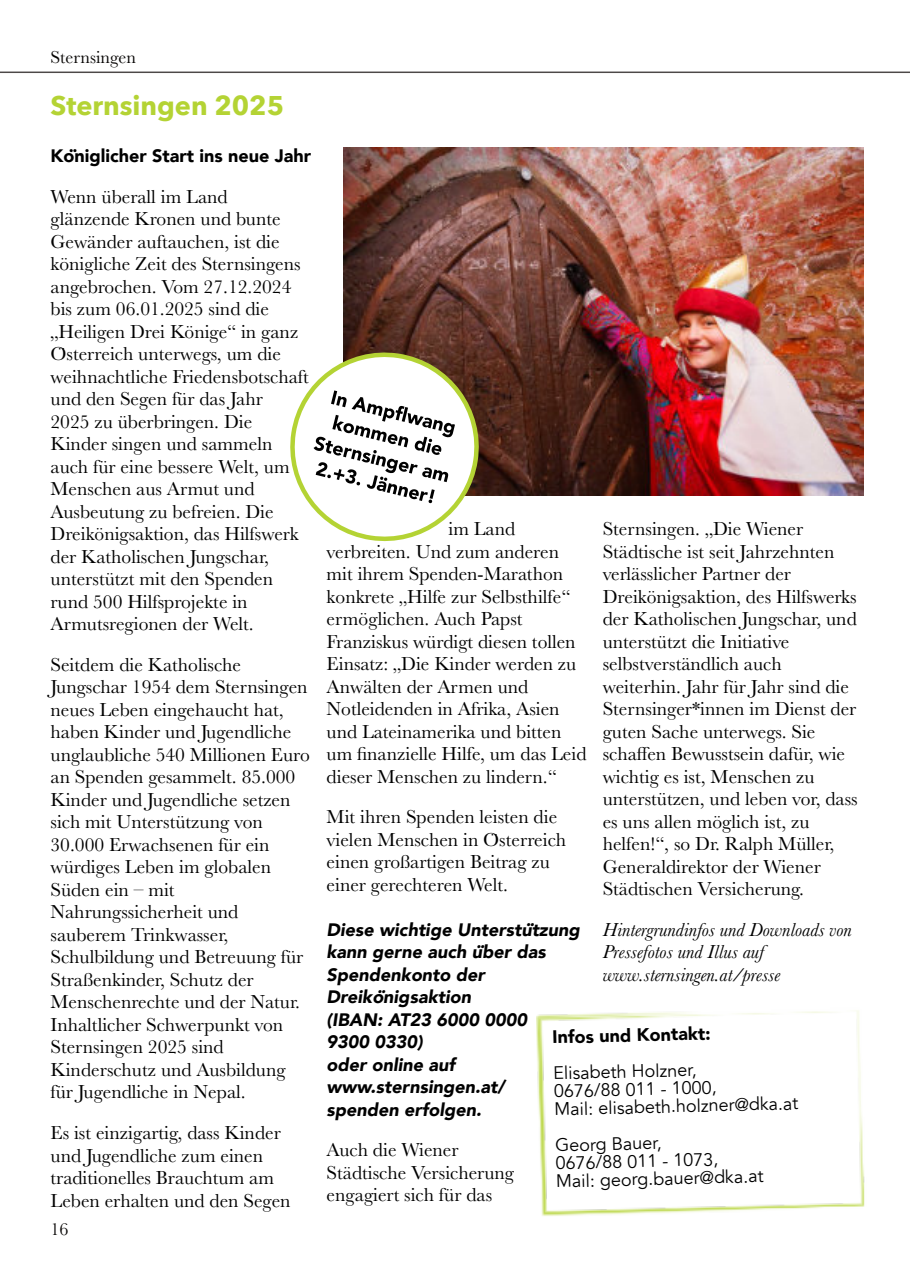
<style>
.page{position:relative;width:910px;height:1280px;background:#fff}
.page>*{position:absolute;margin:0;border:0;box-sizing:border-box;transform-origin:0 0}
.t1{font:700 27px "Avenir Next";color:#b4d334}
.t2{font:19.5px/22.5px "Baskerville";color:#000}
.t3{font:italic 19.5px/22.5px "Baskerville";color:#000}
.t4{font:italic 900 18px/22.5px "Avenir";color:#000}
.t5{font:18px/17.9px "Avenir";color:#000}
.t6{font:900 18px "Avenir";color:#000}
.t7{font:18px "Baskerville";color:#070504}
</style>
<div class="page">
<hr style="left:0;top:72px;width:910px;height:1px;background:#4d4948">
<img style="left:343px;top:148px;width:521px;height:347px">
<img style="left:537px;top:1010px;width:328px;height:206px">
<svg style="left:290px;top:348px;width:193px;height:194px"></svg>
<p class="t7" style="left:51px;top:47px;width:87px">Sternsingen</p>
<h1 class="t1" style="left:51px;top:88px;width:235px">Sternsingen 2025</h1>
<p class="t6" style="left:51px;top:144px;width:262px">Königlicher Start ins neue Jahr</p>
<p class="t2" style="left:51px;top:185px;width:260px">Wenn überall im Land glänzende Kronen und bunte<br>Gewänder auftauchen, ist die königliche Zeit des Sternsingens angebrochen. Vom 27.12.2024 bis zum 06.01.2025 sind die „Heiligen Drei Könige“ in ganz<br>Österreich unterwegs, um die weihnachtliche Friedensbotschaft und den Segen für das Jahr<br>2025 zu überbringen. Die<br>Kinder singen und sammeln auch für eine bessere Welt, um<br>Menschen aus Armut und<br>Ausbeutung zu befreien. Die<br>Dreikönigsaktion, das Hilfswerk der Katholischen Jungschar, unterstützt mit den Spenden rund 500 Hilfsprojekte in<br>Armutsregionen der Welt.</p>
<p class="t2" style="left:51px;top:653px;width:261px">Seitdem die Katholische<br>Jungschar 1954 dem Sternsingen neues Leben eingehaucht hat, haben Kinder und Jugendliche unglaubliche 540 Millionen Euro an Spenden gesammelt. 85.000<br>Kinder und Jugendliche setzen sich mit Unterstützung von<br>30.000 Erwachsenen für ein würdiges Leben im globalen<br>Süden ein – mit<br>Nahrungssicherheit und sauberem Trinkwasser,<br>Schulbildung und Betreuung für<br>Straßenkinder, Schutz der<br>Menschenrechte und der Natur.<br>Inhaltlicher Schwerpunkt von<br>Sternsingen 2025 sind<br>Kinderschutz und Ausbildung für Jugendliche in Nepal.</p>
<p class="t2" style="left:51px;top:1121px;width:242px">Es ist einzigartig, dass Kinder und Jugendliche zum einen traditionelles Brauchtum am<br>Leben erhalten und den Segen</p>
<p class="t7" style="left:51px;top:1219px;width:19px">16</p>
<p class="t2" style="left:603px;top:518px;width:256px">Sternsingen. „Die Wiener<br>Städtische ist seit Jahrzehnten verlässlicher Partner der<br>Dreikönigsaktion, des Hilfswerks der Katholischen Jungschar, und unterstützt die Initiative selbstverständlich auch weiterhin. Jahr für Jahr sind die<br>Sternsinger*innen im Dienst der guten Sache unterwegs. Sie schaffen Bewusstsein dafür, wie wichtig es ist, Menschen zu unterstützen, und leben vor, dass es uns allen möglich ist, zu helfen!“, so Dr. Ralph Müller,<br>Generaldirektor der Wiener<br>Städtischen Versicherung.</p>
<p class="t3" style="left:603px;top:918px;width:251px">Hintergrundinfos und Downloads von<br>Pressefotos und Illus auf www.sternsingen.at/presse</p>
<p class="t2" style="left:327px;top:518px;width:261px;text-indent:122px">im Land verbreiten. Und zum anderen mit ihrem Spenden-Marathon konkrete „Hilfe zur Selbsthilfe“ ermöglichen. Auch Papst<br>Franziskus würdigt diesen tollen<br>Einsatz: „Die Kinder werden zu<br>Anwälten der Armen und<br>Notleidenden in Afrika, Asien und Lateinamerika und bitten um finanzielle Hilfe, um das Leid dieser Menschen zu lindern.“</p>
<p class="t2" style="left:327px;top:806px;width:241px">Mit ihren Spenden leisten die vielen Menschen in Österreich einen großartigen Beitrag zu einer gerechteren Welt.</p>
<p class="t4" style="left:327px;top:919px;width:255px">Diese wichtige Unterstützung kann gerne auch über das<br>Spendenkonto der<br>Dreikönigsaktion<br>(IBAN: AT23 6000 0000<br>9300 0330)<br>oder online auf www.sternsingen.at/ spenden erfolgen.</p>
<p class="t2" style="left:327px;top:1139px;width:189px">Auch die Wiener<br>Städtische Versicherung engagiert sich für das</p>
<p class="t6" style="left:552px;top:1025px;width:160px;rotate:-1deg">Infos und Kontakt:</p>
<p class="t5" style="left:553px;top:1064px;width:246px;rotate:-1deg">Elisabeth Holzner,<br>0676/88 011 - 1000,<br>Mail: elisabeth.holzner@dka.at</p>
<p class="t5" style="left:555px;top:1136px;width:209px;rotate:-1deg">Georg Bauer,<br>0676/88 011 - 1073,<br>Mail: georg.bauer@dka.at</p>
</div>
